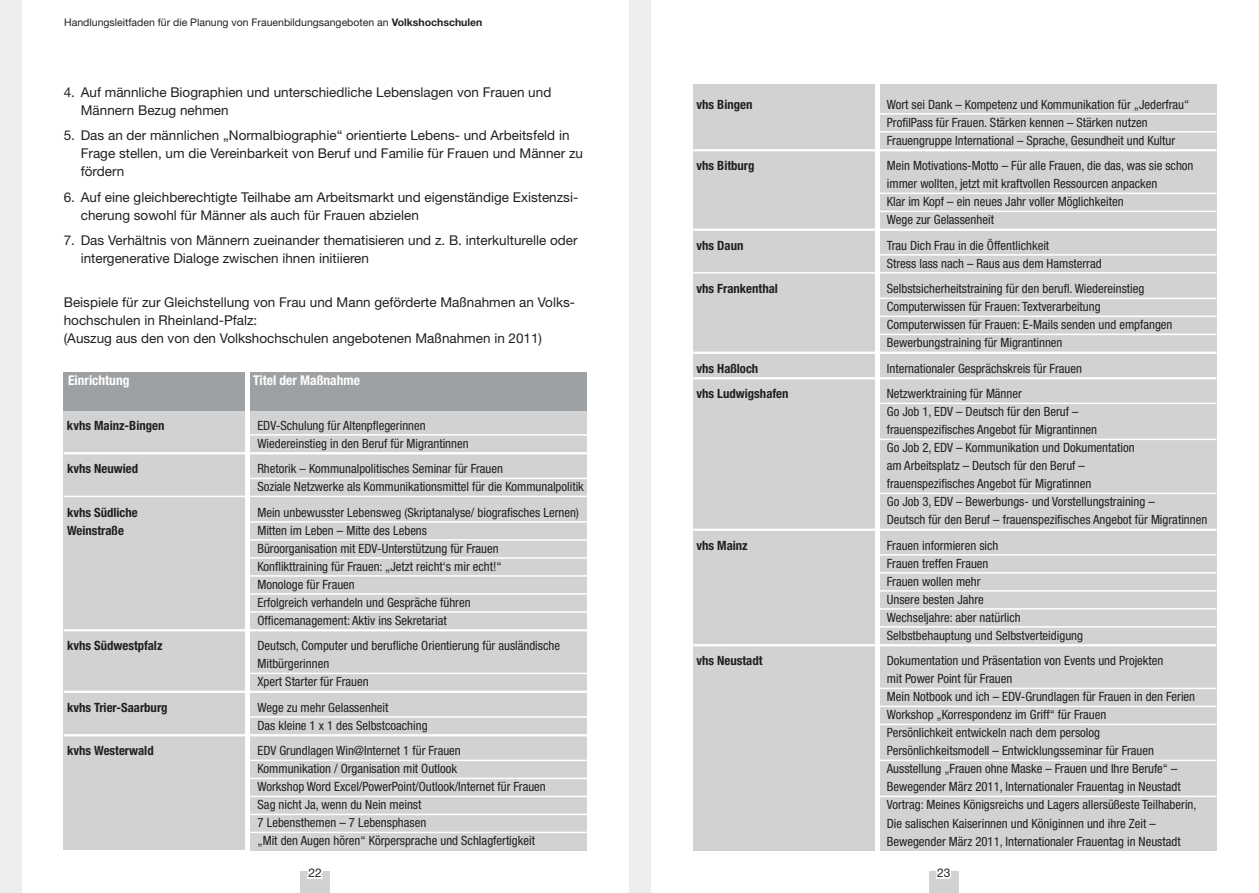
<style>
.page{position:relative;width:1259px;height:893px;background:#fff}
.page>*{position:absolute;margin:0;border:0;box-sizing:border-box;transform-origin:0 0}
.t1{font:13.5px/18px "Helvetica Neue";color:#231f20}
.t2{font:700 condensed 13.5px "Helvetica Neue";color:#fff}
.t3{font:condensed 12.75px/18px "Helvetica Neue";color:#231f20}
.t4{font:700 condensed 12.75px "Helvetica Neue";color:#231f20}
.t5{font:12px "Helvetica Neue";color:#231f20}
.t6{font:10.5px "Helvetica Neue";color:#231f20}
.s1{font-weight:700}
</style>
<div class="page">
<div style="left:300px;top:872px;width:30px;height:21px;background:#d1d2d4"></div>
<div style="left:929px;top:872px;width:30px;height:21px;background:#d1d2d4"></div>
<svg style="left:305px;top:871px;width:19px;height:8px"></svg>
<svg style="left:934px;top:871px;width:19px;height:8px"></svg>
<div style="left:0;top:0;width:21px;height:893px;background:#eeeeef"></div>
<div style="left:629px;top:0;width:22px;height:893px;background:#eeeeef"></div>
<div style="left:64px;top:374px;width:181px;height:476px;background:#d1d2d3"></div>
<div style="left:250px;top:375px;width:337px;height:475px;background:#d1d2d3"></div>
<div style="left:250px;top:372px;width:337px;height:38px;background:#9ea1a4"></div>
<div style="left:64px;top:372px;width:181px;height:38px;background:#9ea1a4"></div>
<hr style="left:247px;top:434px;width:340px;height:2px;background:#fff">
<hr style="left:64px;top:452px;width:523px;height:2px;background:#fff">
<hr style="left:247px;top:478px;width:340px;height:1px;background:#fff">
<hr style="left:64px;top:496px;width:523px;height:1px;background:#fff">
<hr style="left:247px;top:521px;width:340px;height:2px;background:#fff">
<hr style="left:247px;top:539px;width:340px;height:2px;background:#fff">
<hr style="left:247px;top:557px;width:340px;height:2px;background:#fff">
<hr style="left:247px;top:575px;width:340px;height:2px;background:#fff">
<hr style="left:247px;top:593px;width:340px;height:2px;background:#fff">
<hr style="left:247px;top:611px;width:340px;height:2px;background:#fff">
<hr style="left:64px;top:629px;width:523px;height:2px;background:#fff">
<hr style="left:247px;top:673px;width:340px;height:1px;background:#fff">
<hr style="left:64px;top:691px;width:523px;height:2px;background:#fff">
<hr style="left:247px;top:716px;width:340px;height:2px;background:#fff">
<hr style="left:64px;top:734px;width:523px;height:2px;background:#fff">
<hr style="left:247px;top:760px;width:340px;height:1px;background:#fff">
<hr style="left:247px;top:778px;width:340px;height:1px;background:#fff">
<hr style="left:247px;top:796px;width:340px;height:1px;background:#fff">
<hr style="left:247px;top:814px;width:340px;height:1px;background:#fff">
<hr style="left:247px;top:832px;width:340px;height:1px;background:#fff">
<div style="left:693px;top:84px;width:181px;height:766px;background:#d1d2d3"></div>
<div style="left:880px;top:84px;width:336px;height:766px;background:#d1d2d3"></div>
<hr style="left:876px;top:113px;width:340px;height:2px;background:#fff">
<hr style="left:876px;top:131px;width:340px;height:2px;background:#fff">
<hr style="left:693px;top:149px;width:523px;height:2px;background:#fff">
<hr style="left:876px;top:193px;width:340px;height:1px;background:#fff">
<hr style="left:876px;top:211px;width:340px;height:1px;background:#fff">
<hr style="left:693px;top:229px;width:523px;height:2px;background:#fff">
<hr style="left:876px;top:254px;width:340px;height:2px;background:#fff">
<hr style="left:693px;top:272px;width:523px;height:2px;background:#fff">
<hr style="left:876px;top:298px;width:340px;height:1px;background:#fff">
<hr style="left:876px;top:316px;width:340px;height:1px;background:#fff">
<hr style="left:876px;top:334px;width:340px;height:1px;background:#fff">
<hr style="left:693px;top:352px;width:523px;height:2px;background:#fff">
<hr style="left:693px;top:377px;width:523px;height:2px;background:#fff">
<hr style="left:876px;top:403px;width:340px;height:1px;background:#fff">
<hr style="left:876px;top:439px;width:340px;height:1px;background:#fff">
<hr style="left:876px;top:493px;width:340px;height:1px;background:#fff">
<hr style="left:693px;top:529px;width:523px;height:2px;background:#fff">
<hr style="left:876px;top:554px;width:340px;height:2px;background:#fff">
<hr style="left:876px;top:572px;width:340px;height:2px;background:#fff">
<hr style="left:876px;top:590px;width:340px;height:2px;background:#fff">
<hr style="left:876px;top:608px;width:340px;height:2px;background:#fff">
<hr style="left:876px;top:626px;width:340px;height:2px;background:#fff">
<hr style="left:693px;top:644px;width:523px;height:2px;background:#fff">
<hr style="left:876px;top:688px;width:340px;height:1px;background:#fff">
<hr style="left:876px;top:706px;width:340px;height:1px;background:#fff">
<hr style="left:876px;top:724px;width:340px;height:1px;background:#fff">
<hr style="left:876px;top:760px;width:340px;height:1px;background:#fff">
<hr style="left:876px;top:796px;width:340px;height:1px;background:#fff">
<p class="t6" style="left:64px;top:16px;width:420px">Handlungsleitfaden für die Planung von Frauenbildungsangeboten an <span class="s1">Volkshochschulen</span></p>
<p class="t1" style="left:81px;top:83px;width:472px;text-indent:-17px">4. Auf männliche Biographien und unterschiedliche Lebenslagen von Frauen und<br>Männern Bezug nehmen</p>
<p class="t1" style="left:81px;top:126px;width:504px;text-indent:-17px">5. Das an der männlichen „Normalbiographie“ orientierte Lebens- und Arbeitsfeld in<br>Frage stellen, um die Vereinbarkeit von Beruf und Familie für Frauen und Männer zu fördern</p>
<p class="t1" style="left:81px;top:188px;width:499px;text-indent:-17px">6. Auf eine gleichberechtigte Teilhabe am Arbeitsmarkt und eigenständige Existenzsi&shy;cherung sowohl für Männer als auch für Frauen abzielen</p>
<p class="t1" style="left:81px;top:231px;width:498px;text-indent:-17px">7. Das Verhältnis von Männern zueinander thematisieren und z. B. interkulturelle oder intergenerative Dialoge zwischen ihnen initiieren</p>
<p class="t1" style="left:64px;top:293px;width:513px">Beispiele für zur Gleichstellung von Frau und Mann geförderte Maßnahmen an Volks&shy;hochschulen in Rheinland-Pfalz:<br>(Auszug aus den von den Volkshochschulen angebotenen Maßnahmen in 2011)</p>
<p class="t2" style="left:68px;top:372px;width:63px">Einrichtung</p>
<p class="t2" style="left:253px;top:372px;width:108px">Titel der Maßnahme</p>
<p class="t4" style="left:67px;top:418px;width:99px">kvhs Mainz-Bingen</p>
<p class="t3" style="left:257px;top:416px;width:213px">EDV-Schulung für Altenpflegerinnen<br>Wiedereinstieg in den Beruf für Migrantinnen</p>
<p class="t4" style="left:67px;top:461px;width:73px">kvhs Neuwied</p>
<p class="t3" style="left:257px;top:460px;width:328px">Rhetorik – Kommunalpolitisches Seminar für Frauen<br>Soziale Netzwerke als Kommunikationsmittel für die Kommunalpolitik</p>
<p class="t4" style="left:67px;top:505px;width:72px">kvhs Südliche</p>
<p class="t3" style="left:257px;top:503px;width:323px">Mein unbewusster Lebensweg (Skriptanalyse/ biografisches Lernen)</p>
<p class="t4" style="left:67px;top:523px;width:58px">Weinstraße</p>
<p class="t3" style="left:257px;top:521px;width:246px">Mitten im Leben – Mitte des Lebens Büroorganisation mit EDV-Unterstützung für Frauen Konflikttraining für Frauen: „Jetzt reicht‘s mir echt!“ Monologe für Frauen<br>Erfolgreich verhandeln und Gespräche führen Officemanagement: Aktiv ins Sekretariat</p>
<p class="t4" style="left:67px;top:638px;width:97px">kvhs Südwestpfalz</p>
<p class="t3" style="left:257px;top:637px;width:304px">Deutsch, Computer und berufliche Orientierung für ausländische<br>Mitbürgerinnen<br>Xpert Starter für Frauen</p>
<p class="t4" style="left:67px;top:700px;width:102px">kvhs Trier-Saarburg</p>
<p class="t3" style="left:257px;top:698px;width:172px">Wege zu mehr Gelassenheit<br>Das kleine 1 x 1 des Selbstcoaching</p>
<p class="t4" style="left:67px;top:743px;width:88px">kvhs Westerwald</p>
<p class="t3" style="left:257px;top:742px;width:290px">EDV Grundlagen Win@Internet 1 für Frauen<br>Kommunikation / Organisation mit Outlook<br>Workshop Word Excel/PowerPoint/Outlook/Internet für Frauen Sag nicht Ja, wenn du Nein meinst<br>7 Lebensthemen – 7 Lebensphasen<br>„Mit den Augen hören“ Körpersprache und Schlagfertigkeit</p>
<p class="t4" style="left:696px;top:97px;width:57px">vhs Bingen</p>
<p class="t3" style="left:887px;top:95px;width:304px">Wort sei Dank – Kompetenz und Kommunikation für „Jederfrau“<br>ProfilPass für Frauen. Stärken kennen – Stärken nutzen<br>Frauengruppe International – Sprache, Gesundheit und Kultur</p>
<p class="t4" style="left:696px;top:158px;width:60px">vhs Bitburg</p>
<p class="t3" style="left:887px;top:157px;width:308px">Mein Motivations-Motto – Für alle Frauen, die das, was sie schon immer wollten, jetzt mit kraftvollen Ressourcen anpacken<br>Klar im Kopf – ein neues Jahr voller Möglichkeiten<br>Wege zur Gelassenheit</p>
<p class="t4" style="left:696px;top:238px;width:48px">vhs Daun</p>
<p class="t3" style="left:887px;top:236px;width:216px">Trau Dich Frau in die Öffentlichkeit<br>Stress lass nach – Raus aus dem Hamsterrad</p>
<p class="t4" style="left:696px;top:281px;width:83px">vhs Frankenthal</p>
<p class="t3" style="left:887px;top:280px;width:287px">Selbstsicherheitstraining für den berufl. Wiedereinstieg Computerwissen für Frauen: Textverarbeitung Computerwissen für Frauen: E-Mails senden und empfangen Bewerbungstraining für Migrantinnen</p>
<p class="t4" style="left:696px;top:361px;width:63px">vhs Haßloch</p>
<p class="t3" style="left:887px;top:359px;width:197px">Internationaler Gesprächskreis für Frauen</p>
<p class="t4" style="left:696px;top:386px;width:94px">vhs Ludwigshafen</p>
<p class="t3" style="left:887px;top:385px;width:322px">Netzwerktraining für Männer<br>Go Job 1, EDV – Deutsch für den Beruf –<br>frauenspezifisches Angebot für Migrantinnen<br>Go Job 2, EDV – Kommunikation und Dokumentation<br>am Arbeitsplatz – Deutsch für den Beruf –<br>frauenspezifisches Angebot für Migratinnen<br>Go Job 3, EDV – Bewerbungs- und Vorstellungstraining –<br>Deutsch für den Beruf – frauenspezifisches Angebot für Migratinnen</p>
<p class="t4" style="left:696px;top:538px;width:53px">vhs Mainz</p>
<p class="t3" style="left:887px;top:536px;width:198px">Frauen informieren sich<br>Frauen treffen Frauen<br>Frauen wollen mehr<br>Unsere besten Jahre<br>Wechseljahre: aber natürlich<br>Selbstbehauptung und Selbstverteidigung</p>
<p class="t4" style="left:696px;top:653px;width:68px">vhs Neustadt</p>
<p class="t3" style="left:887px;top:652px;width:311px">Dokumentation und Präsentation von Events und Projekten<br>mit Power Point für Frauen<br>Mein Notbook und ich – EDV-Grundlagen für Frauen in den Ferien Workshop „Korrespondenz im Griff“ für Frauen<br>Persönlichkeit entwickeln nach dem persolog Persönlichkeitsmodell – Entwicklungsseminar für Frauen Ausstellung „Frauen ohne Maske – Frauen und Ihre Berufe“ – Bewegender März 2011, Internationaler Frauentag in Neustadt Vortrag: Meines Königsreichs und Lagers allersüßeste Teilhaberin, Die salischen Kaiserinnen und Königinnen und ihre Zeit – Bewegender März 2011, Internationaler Frauentag in Neustadt</p>
<p class="t5" style="left:308px;top:866px;width:15px">22</p>
<p class="t5" style="left:937px;top:866px;width:15px">23</p>
</div>
